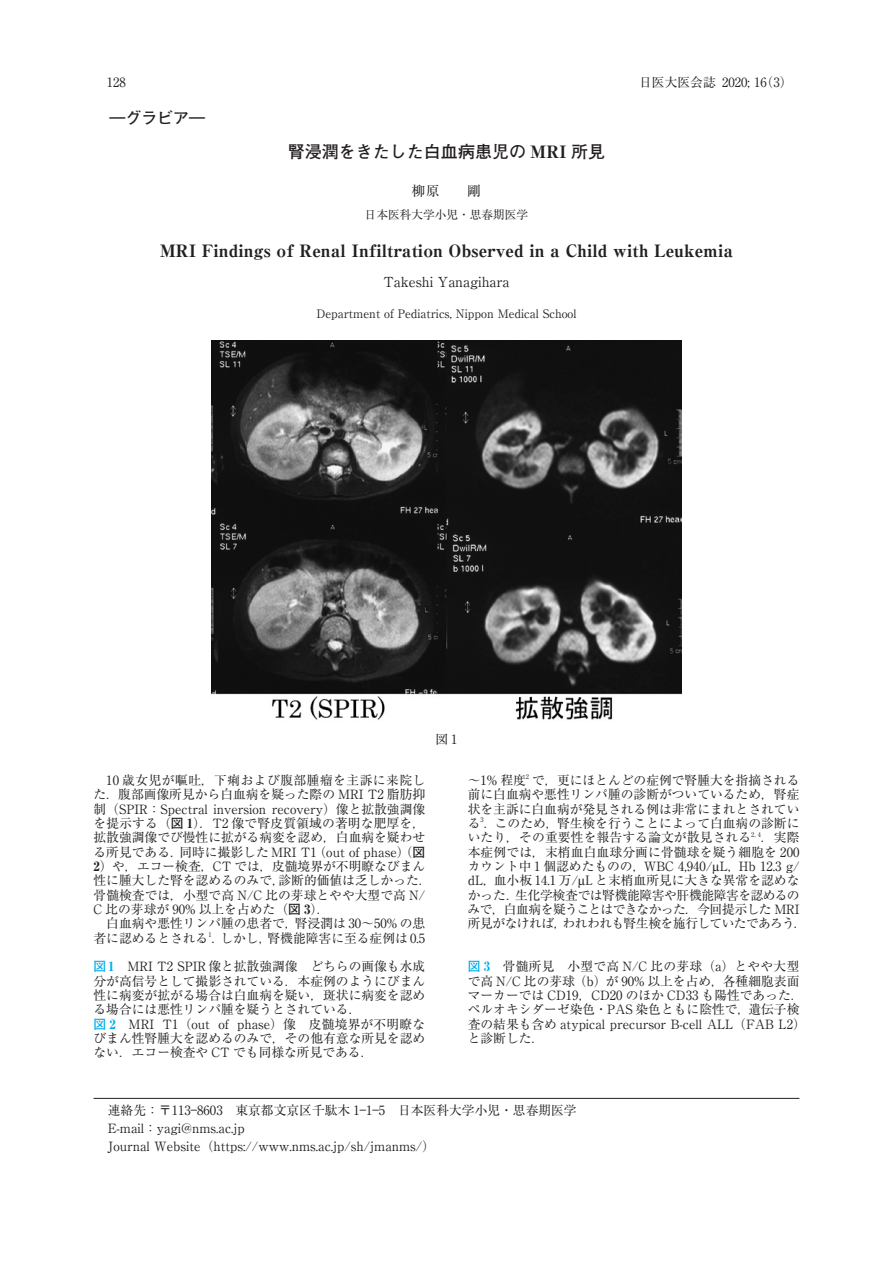
<style>
.page{position:relative;width:893px;height:1263px;background:#fff}
.page>*{position:absolute;margin:0;border:0;box-sizing:border-box;transform-origin:0 0}
.E{font:800 16.95px "Ryumin Pr 6 N";color:#231f20}
.B{font:700 16.95px "Futo Go B101 Pr 6 N";color:#231f20}
.A-title15q{font:700 15.9px "Futo Go B101 Pr 6 N";color:#231f20}
.F{font:13.8px "Ryumin Pr 6 N";color:#231f20}
.C{font:13.8px "Ryumin Pr 6 N";color:#231f20}
.grid-12q{font:12.75px/14.4px "Ryumin Pr 6 N";color:#231f20}
.cyan{font:12.75px/14.4px "Ryumin Pr 6 N";color:#231f20;text-align:justify}
.G{font:11.7px "Ryumin Pr 6 N";color:#231f20}
.D{font:11.7px "Ryumin Pr 6 N";color:#231f20}
.s1{font-family:"Ryumin Pr 6 N";font-weight:800}
.s2{font-family:"Futo Go B101 Pr 6 N";font-weight:700}
.s3{font-weight:800}
.s4{font-family:"Futo Go B101 Pr 6 N";font-weight:700;color:#00aeef}
.s5{font-weight:800;color:#00aeef}
.s6{font-family:"Koz Min Pr 6 N"}
</style>
<div class="page">
<img style="left:212px;top:341px;width:469px;height:379px">
<hr style="left:94px;top:1098px;width:705px;height:1px;background:#231f20">
<p class="grid-12q" style="left:107px;top:75px;width:21px">128</p>
<p class="grid-12q" style="left:639px;top:75px;width:155px">日医大医会誌 2020; 16（3）</p>
<p class="A-title15q" style="left:109px;top:105px;width:97px">―グラビア―</p>
<p class="B" style="left:288px;top:138px;width:319px">腎浸潤をきたした白血病患児の <span class="s1">MRI</span> 所見</p>
<p class="C" style="left:412px;top:180px;width:71px">柳原　　剛</p>
<p class="D" style="left:365px;top:206px;width:165px">日本医科大学小児・思春期医学</p>
<p class="E" style="left:160px;top:237px;width:575px">MRI Findings of Renal Infiltration Observed in a Child with Leukemia</p>
<p class="F" style="left:383px;top:271px;width:128px">Takeshi Yanagihara</p>
<p class="G" style="left:316px;top:305px;width:261px">Department of Pediatrics, Nippon Medical School</p>
<p class="grid-12q" style="left:94px;top:772px;width:340px;text-indent:13px">10 歳女児が嘔吐，下痢および腹部腫瘤を主訴に来院した．腹部画像所見から白血病を疑った際の MRI T2 脂肪抑制（SPIR：Spectral inversion recovery）像と拡散強調像を提示する（<span class="s2">図</span> <span class="s3">1</span>）．T2 像で腎皮質領域の著明な肥厚を，拡散強調像でび慢性に拡がる病変を認め，白血病を疑わせる所見である．同時に撮影した MRI T1（out of phase）（<span class="s2">図<br></span><span class="s3">2</span>）や，エコー検査，CT では，皮髄境界が不明瞭なびまん性に腫大した腎を認めるのみで，診断的価値は乏しかった．骨髄検査では，小型で高 N/C 比の芽球とやや大型で高 N/<br>C 比の芽球が 90% 以上を占めた（<span class="s2">図</span> <span class="s3">3</span>）．</p>
<p class="grid-12q" style="left:94px;top:916px;width:333px">　白血病や悪性リンパ腫の患者で，腎浸潤は 30～50% の患者に認めるとされる<sup>1</sup>．しかし，腎機能障害に至る症例は 0.5</p>
<p class="cyan" style="left:94px;top:959px;width:333px"><span class="s4">図</span> <span class="s5">1</span> MRI T2 SPIR 像と拡散強調像　どちらの画像も水成分が高信号として撮影されている．本症例のようにびまん性に病変が拡がる場合は白血病を疑い，斑状に病変を認める場合には悪性リンパ腫を疑うとされている．</p>
<p class="cyan" style="left:94px;top:1016px;width:333px"><span class="s4">図</span> <span class="s5">2</span> MRI T1（out of phase）像　皮髄境界が不明瞭なびまん性腎腫大を認めるのみで，その他有意な所見を認めない．エコー検査や CT でも同様な所見である．</p>
<p class="grid-12q" style="left:435px;top:732px;width:24px">図 1</p>
<p class="grid-12q" style="left:467px;top:772px;width:341px">～1% 程度<sup>2</sup> で，更にほとんどの症例で腎腫大を指摘される前に白血病や悪性リンパ腫の診断がついているため，腎症状を主訴に白血病が発見される例は非常にまれとされている<sup>3</sup>．このため，腎生検を行うことによって白血病の診断にいたり，その重要性を報告する論文が散見される<sup>2，4</sup>．実際本症例では，末梢血白血球分画に骨髄球を疑う細胞を 200カウント中 1 個認めたものの，WBC 4,940/ L，Hb 12.3 g/ dL，血小板 14.1 万/ <span class="s6">L</span> と末梢血所見に大きな異常を認めなかった．生化学検査では腎機能障害や肝機能障害を認めるのみで，白血病を疑うことはできなかった．今回提示した MRI所見がなければ，われわれも腎生検を施行していたであろう．</p>
<p class="cyan" style="left:468px;top:959px;width:340px;text-align:left"><span class="s4">図</span> <span class="s5">3</span>　骨髄所見　小型で高 N/C 比の芽球（a）とやや大型で高 N/C 比の芽球（b）が 90% 以上を占め，各種細胞表面マーカーでは CD19，CD20 のほか CD33 も陽性であった．ペルオキシダーゼ染色・PAS 染色ともに陰性で，遺伝子検査の結果も含め atypical precursor B-cell ALL（FAB L2）と診断した．</p>
<p class="grid-12q" style="left:108px;top:1102px;width:470px">連絡先：〒113―8603　東京都文京区千駄木 1―1―5　日本医科大学小児・思春期医学</p>
<p class="grid-12q" style="left:108px;top:1120px;width:138px">E-mail：yagi@nms.ac.jp</p>
<p class="grid-12q" style="left:108px;top:1138px;width:329px">Journal Website（https://www.nms.ac.jp/sh/jmanms/）</p>
</div>
